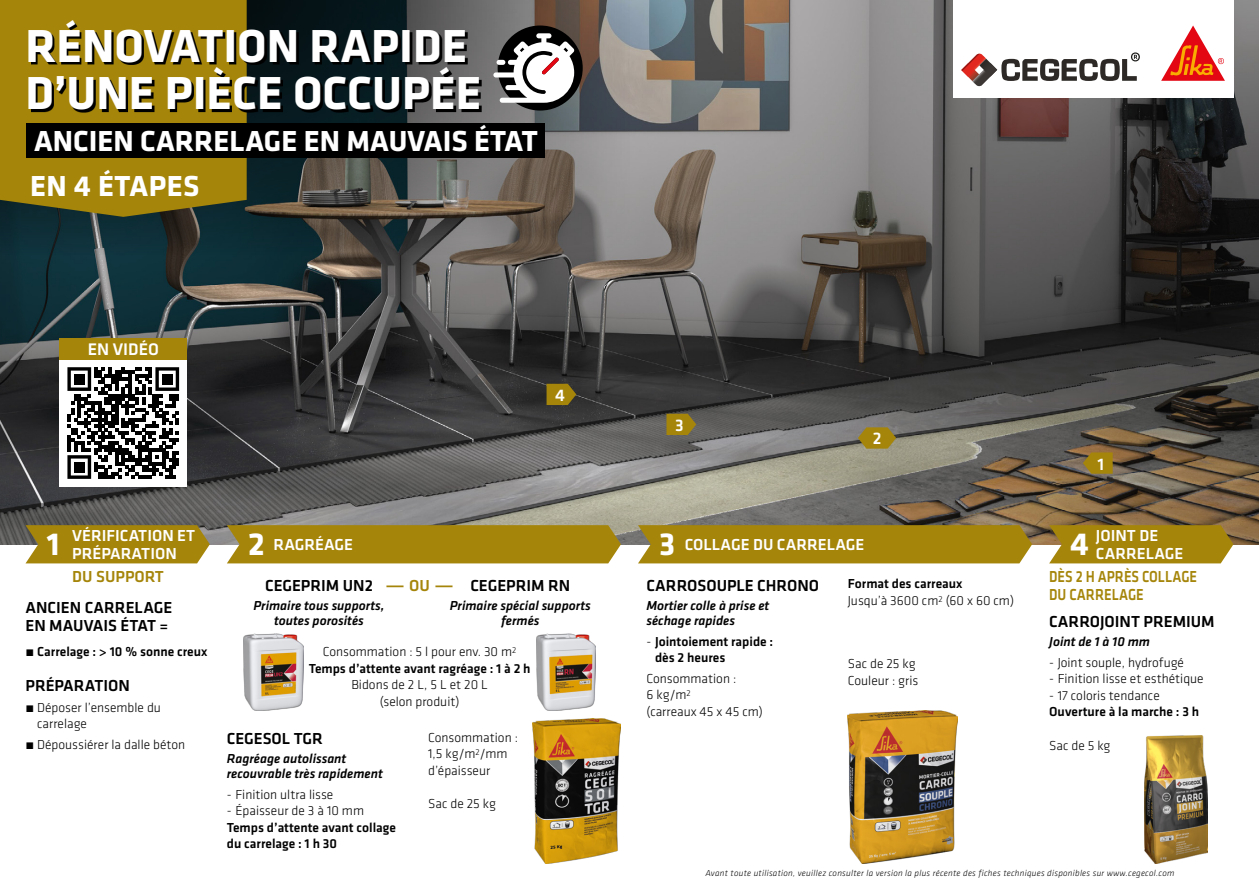
<style>
.page{position:relative;width:1259px;height:893px;background:#fff}
.page>*{position:absolute;margin:0;border:0;box-sizing:border-box;transform-origin:0 0}
.t1{font:700 48px/47.8px "Klavika";color:#fff}
.t2{font:700 33px "Klavika";color:#fff}
.t3{font:700 30px "Klavika";color:#fff}
.t4{font:500 17.4px "Klavika";color:#fff}
.t5{font:500 16.5px/18px "Klavika";color:#000}
.t6{font:500 16.5px/18px "Klavika";color:#fff}
.t7{font:500 16.5px/22.6px "Klavika";color:#a5850a;text-align:center;scale:.85 1}
.t8{font:500 16.5px "Klavika";color:#a5850a}
.t9{font:500 16.5px "Klavika";color:#a5850a;scale:2 1}
.t10{font:300 13.5px/16.5px "Klavika";color:#000}
.t11{font:500 13.5px/16.5px "Klavika";color:#000}
.t12{font:italic 500 13.5px/15px "Klavika";color:#000;text-align:center}
.t13{font:italic 300 9px "Klavika";letter-spacing:.03em;color:#000}
.s1{font-weight:700;font-size:33px}
.s2{font-weight:500}
.s3{font-weight:300}
.s4{color:#fff}
</style>
<div class="page">
<img style="left:0;top:0;width:1259px;height:544px">
<svg style="left:0;top:0;width:629px;height:255px;background:#505351"></svg>
<svg style="left:0;top:0;width:247px;height:217px;background:#967b0d"></svg>
<svg style="left:546px;top:384px;width:30px;height:21px"></svg>
<div style="left:60px;top:359px;width:127px;height:128px;background:#fff"></div>
<svg style="left:67px;top:367px;width:112px;height:112px"></svg>
<div style="left:60px;top:338px;width:127px;height:21px;background:#a5850a"></div>
<svg style="left:26px;top:525px;width:184px;height:38px;background:#a58715"></svg>
<div style="left:227px;top:525px;width:394px;height:38px;background:#a5850a"></div>
<div style="left:26px;top:123px;width:519px;height:34px;background:#000"></div>
<svg style="left:31px;top:23px;width:509px;height:100px;background:#413c19"></svg>
<div style="left:497px;top:26px;width:86px;height:85px;background:#000;border-radius:50%"></div>
<svg style="left:493px;top:33px;width:81px;height:70px"></svg>
<svg style="left:666px;top:414px;width:30px;height:21px"></svg>
<svg style="left:1083px;top:452px;width:29px;height:22px"></svg>
<div style="left:638px;top:525px;width:394px;height:38px;background:#a5850a"></div>
<svg style="left:1049px;top:525px;width:184px;height:38px;background:#a68714"></svg>
<img style="left:848px;top:710px;width:110px;height:153px">
<svg style="left:858px;top:427px;width:38px;height:22px"></svg>
<img style="left:244px;top:634px;width:59px;height:76px">
<img style="left:536px;top:634px;width:59px;height:76px">
<img style="left:533px;top:719px;width:88px;height:144px">
<img style="left:1144px;top:736px;width:64px;height:127px">
<div style="left:952px;top:0;width:281px;height:98px;background:#fff"></div>
<svg style="left:1161px;top:26px;width:64px;height:55px"></svg>
<svg style="left:961px;top:52px;width:179px;height:34px"></svg>
<h1 class="t1" style="left:26px;top:20px;width:457px">RÉNOVATION RAPIDE<br>D’UNE PIÈCE OCCUPÉE</h1>
<h3 class="t3" style="left:34px;top:120px;width:505px">ANCIEN CARRELAGE EN MAUVAIS ÉTAT</h3>
<h3 class="t3" style="left:30px;top:164px;width:171px">EN 4 ÉTAPES</h3>
<p class="t4" style="left:88px;top:338px;width:73px">EN VIDÉO</p>
<p class="t4" style="left:555px;top:383px;width:11px">4</p>
<p class="t6" style="left:72px;top:527px;width:124px">VÉRIFICATION ET<br>PRÉPARATION</p>
<p class="t8" style="left:72px;top:566px;width:93px">DU SUPPORT</p>
<h2 class="t2" style="left:47px;top:520px;width:14px">1</h2>
<p class="t6" style="left:248px;top:536px;width:106px"><span class="s1">2</span> RAGRÉAGE</p>
<p class="t5" style="left:265px;top:576px;width:109px">CEGEPRIM UN2</p>
<p class="t12" style="left:253px;top:598px;width:132px">Primaire tous supports, toutes porosités</p>
<p class="t9" style="left:384px;top:574px;width:37px">—OU—</p>
<p class="t5" style="left:470px;top:576px;width:101px">CEGEPRIM RN</p>
<p class="t12" style="left:450px;top:598px;width:142px">Primaire spécial supports fermés</p>
<p class="t5" style="left:26px;top:598px;width:148px">ANCIEN CARRELAGE<br>EN MAUVAIS ÉTAT =</p>
<p class="t11" style="left:26px;top:643px;width:183px">• Carrelage : &gt; 10 % sonne creux</p>
<p class="t5" style="left:26px;top:676px;width:106px">PRÉPARATION</p>
<p class="t10" style="left:37px;top:699px;width:125px;text-indent:-12px"><span class="s2">•</span> Déposer l’ensemble du carrelage</p>
<p class="t10" style="left:26px;top:736px;width:161px"><span class="s2">•</span> Dépoussiérer la dalle béton</p>
<p class="t11" style="left:309px;top:643px;width:223px;text-align:center"><span class="s3">Consommation : 5 l pour env. 30 m</span><sup>2<br></sup>Temps d’attente avant ragréage : 1 à 2 h</p>
<p class="t10" style="left:351px;top:677px;width:138px;text-align:center">Bidons de 2 L, 5 L et 20 L (selon produit)</p>
<p class="t5" style="left:227px;top:729px;width:97px">CEGESOL TGR</p>
<p class="t12" style="left:227px;top:751px;width:157px;text-align:left">Ragréage autolissant recouvrable très rapidement</p>
<p class="t10" style="left:227px;top:786px;width:108px">- Finition ultra lisse</p>
<p class="t10" style="left:227px;top:802px;width:139px">- Épaisseur de 3 à 10 mm</p>
<p class="t11" style="left:227px;top:819px;width:171px">Temps d’attente avant collage du carrelage : 1 h 30</p>
<p class="t10" style="left:428px;top:729px;width:91px">Consommation :<br>1,5 kg/m<sup>2</sup>/mm d’épaisseur</p>
<p class="t10" style="left:428px;top:795px;width:69px">Sac de 25 kg</p>
<p class="t4" style="left:675px;top:413px;width:10px">3</p>
<p class="t4" style="left:872px;top:426px;width:10px">2</p>
<p class="t4" style="left:1097px;top:452px;width:8px">1</p>
<p class="t6" style="left:1096px;top:527px;width:64px">JOINT DE</p>
<h2 class="t2" style="left:659px;top:520px;width:18px">3</h2>
<p class="t7" style="left:1049px;top:542px;width:176px"><sup>4</sup> <span class="s4">CARRELAGE<br></span>DÈS 2 H APRÈS COLLAGE</p>
<p class="t7" style="left:1049px;top:583px;width:113px">DU CARRELAGE</p>
<p class="t5" style="left:1049px;top:612px;width:167px">CARROJOINT PREMIUM</p>
<p class="t12" style="left:1049px;top:634px;width:102px">Joint de 1 à 10 mm</p>
<p class="t10" style="left:1049px;top:654px;width:136px">- Joint souple, hydrofugé</p>
<p class="t10" style="left:1049px;top:670px;width:156px">- Finition lisse et esthétique</p>
<p class="t10" style="left:1049px;top:687px;width:112px">- 17 coloris tendance</p>
<p class="t11" style="left:1049px;top:703px;width:152px">Ouverture à la marche : 3 h</p>
<p class="t10" style="left:1049px;top:737px;width:63px">Sac de 5 kg</p>
<p class="t6" style="left:685px;top:536px;width:181px">COLLAGE DU CARRELAGE</p>
<p class="t10" style="left:848px;top:576px;width:168px"><span class="s2">Format des carreaux<br></span>Jusqu’à 3600 cm<sup>2</sup> (60 x 60 cm)</p>
<p class="t5" style="left:646px;top:576px;width:174px">CARROSOUPLE CHRONO</p>
<p class="t12" style="left:646px;top:598px;width:124px;text-align:left">Mortier colle à prise et séchage rapides</p>
<p class="t11" style="left:655px;top:633px;width:120px;text-indent:-9px"><span class="s3">-</span> Jointoiement rapide : dès 2 heures</p>
<p class="t10" style="left:646px;top:670px;width:118px">Consommation :<br>6 kg/m<sup>2<br></sup>(carreaux 45 x 45 cm)</p>
<p class="t10" style="left:848px;top:655px;width:72px">Sac de 25 kg<br>Couleur : gris</p>
<p class="t13" style="left:705px;top:867px;width:471px">Avant toute utilisation, veuillez consulter la version la plus récente des fiches techniques disponibles sur www.cegecol.com</p>
</div>
